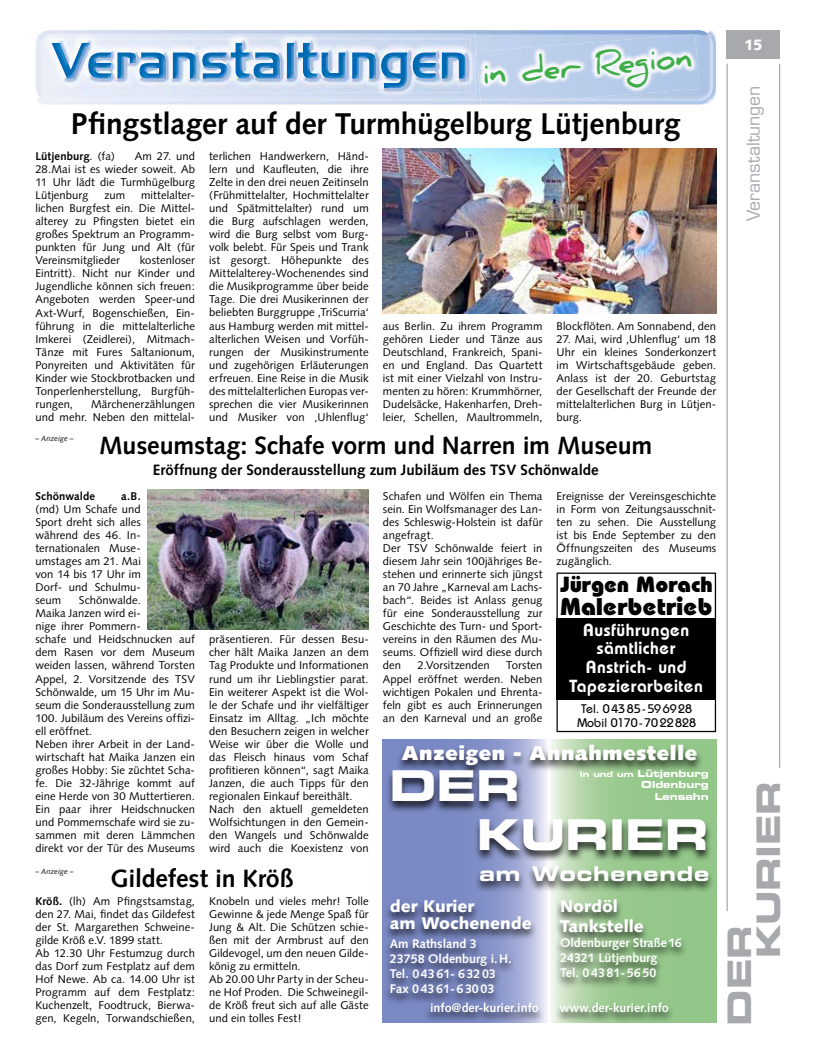
<style>
.page{position:relative;width:819px;height:1053px;background:#fff}
.page>*{position:absolute;margin:0;border:0;box-sizing:border-box;transform-origin:0 0}
.t1{font:42.5px/48.6px "Eurostile LT Std Bold Ex 2";letter-spacing:-.01em;color:#fff}
.t2{font:32.5px/28.9px "Eurostile LT Std Bold Ex 2";letter-spacing:-.01em;color:#a7a9ac}
.t3{font:700 31.25px "Daniel";color:#41ad49}
.t4{font:700 30px "Syntax LT Std";letter-spacing:-.005em;color:#000}
.t5{font:700 25px "Syntax LT Std";letter-spacing:-.005em;color:#000}
.t6{font:800 24.12px "Bauhaus Std";letter-spacing:.005em;color:#000}
.t7{font:800 21.88px "Bauhaus Std";color:#000}
.t8{font:20.25px "Eurostile LT Std Bold Ex 2";letter-spacing:.04em;color:#fff}
.t9{font:900 20px "Syntax LT Std";letter-spacing:.04em;color:#fff}
.t10{font:600 17.5px/18.8px "Bauhaus Std";letter-spacing:.03em;color:#fff;text-align:center}
.t11{font:17.5px "Eurostile LT Std";letter-spacing:-.005em;color:#a7a9ac}
.t12{font:900 16.88px/19.4px "Syntax LT Std";color:#fff}
.t13{font:700 15px "Syntax LT Std";letter-spacing:-.005em;color:#000}
.t14{font:900 15px "Syntax LT Std";color:#fff}
.t15{font:700 12.5px/15px "Syntax LT Std";color:#fff}
.t16{font:500 12.5px/13.8px "Bauhaus Std";color:#000;text-align:center}
.t17{font:11.25px/13px "Syntax";letter-spacing:.005em;color:#000;text-align:justify}
.t18{font:700 11.25px "Syntax";letter-spacing:.01em;color:#000}
.t19{font:9.75px/11.6px "Eurostile LT Std Bold Ex 2";color:#fff;text-align:right}
.t20{font:italic 7.5px "Syntax LT Std";letter-spacing:.015em;color:#000}
.s1{font-weight:400}
.s2{font-weight:700}
.s3{font-size:8.12px}
</style>
<div class="page">
<hr style="left:726px;top:64px;width:1px;height:847px;background:#939598">
<hr style="left:779px;top:64px;width:1px;height:703px;background:#939598">
<div style="left:726px;top:30px;width:54px;height:29px;background:#a7a9ac"></div>
<svg style="left:383px;top:739px;width:333px;height:283px;background:#99b7af"></svg>
<div style="left:554px;top:898px;width:133px;height:90px;background:#000;opacity:.75"></div>
<div style="left:396px;top:743px;width:307px;height:34px;background:#000;opacity:.75"></div>
<div style="left:384px;top:898px;width:153px;height:106px;background:#000;opacity:.75"></div>
<div style="left:424px;top:1001px;width:250px;height:21px;background:#000;opacity:.75"></div>
<div style="left:386px;top:769px;width:326px;height:93px;background:#000;opacity:.75"></div>
<div style="left:474px;top:864px;width:240px;height:29px;background:#000;opacity:.75"></div>
<div style="left:556px;top:572px;width:160px;height:160px;border:1px solid #000"></div>
<div style="left:556px;top:618px;width:160px;height:82px;background:#000"></div>
<img style="left:38px;top:30px;width:678px;height:75px">
<img style="left:711px;top:39px;width:1px;height:54px">
<img style="left:35px;top:42px;width:1px;height:46px">
<img style="left:38px;top:30px;width:672px;height:71px">
<img style="left:42px;top:33px;width:433px;height:65px">
<img style="left:58px;top:39px;width:412px;height:54px">
<img style="left:58px;top:39px;width:408px;height:53px">
<img style="left:58px;top:43px;width:408px;height:45px">
<img style="left:480px;top:102px;width:63px;height:3px">
<img style="left:480px;top:101px;width:63px;height:1px">
<img style="left:476px;top:34px;width:223px;height:67px">
<img style="left:383px;top:149px;width:333px;height:165px">
<img style="left:148px;top:489px;width:221px;height:140px">
<p class="t3" style="left:480px;top:56px;width:212px;rotate:-5deg">in der Region</p>
<p class="t4" style="left:71px;top:107px;width:610px">Pfingstlager auf der Turmhügelburg Lütjenburg</p>
<p class="t18" style="left:35px;top:149px;width:81px">Lütjenburg<span class="s1">. (fa)</span></p>
<p class="t17" style="left:35px;top:149px;width:161px;text-indent:99px">Am 27. und 28.Mai ist es wieder soweit. Ab 11 Uhr lädt die Turmhügelburg Lütjenburg</p>
<p class="t17" style="left:35px;top:188px;width:161px;text-indent:106px">mittelalter&shy;lichen Burgfest ein. Die Mittel&shy;alterey zu Pfingsten bietet ein großes Spektrum an Programm&shy;punkten für Jung und Alt (für Vereinsmitglieder</p>
<p class="t17" style="left:104px;top:188px;width:22px">zum</p>
<p class="t17" style="left:35px;top:254px;width:161px;text-indent:104px">kostenloser Eintritt). Nicht nur Kinder und Jugendliche können sich freuen:<br>Angeboten werden Speer-und Axt-Wurf, Bogenschießen, Ein&shy;führung in die mittelalterliche Imkerei (Zeidlerei), Mitmach-Tänze mit Fures Saltanionum, Ponyreiten und Aktivitäten für Kinder wie Stockbrotbacken und Tonperlenherstellung, Burgfüh&shy;rungen,</p>
<p class="t17" style="left:35px;top:397px;width:161px;text-align:right">Märchenerzählungen<br>und mehr. Neben den mittelal-</p>
<p class="t17" style="left:209px;top:149px;width:161px">terlichen Handwerkern, Händ&shy;lern und Kaufleuten, die ihre Zelte in den drei neuen Zeitinseln (Frühmittelalter, Hochmittelalter und Spätmittelalter) rund um die Burg aufschlagen werden, wird die Burg selbst vom Burg&shy;volk belebt. Für Speis und Trank ist gesorgt. Höhepunkte des Mittelalterey-Wochenendes sind die Musikprogramme über beide Tage. Die drei Musikerinnen der beliebten Burggruppe ‚TriScurria‘ aus Hamburg werden mit mittel&shy;alterlichen Weisen und Vorfüh&shy;rungen der Musikinstrumente und zugehörigen Erläuterungen erfreuen. Eine Reise in die Musik des mittelalterlichen Europas ver&shy;sprechen die vier Musikerinnen und Musiker von ‚Uhlenflug‘</p>
<p class="t17" style="left:383px;top:319px;width:161px">aus Berlin. Zu ihrem Programm gehören Lieder und Tänze aus Deutschland, Frankreich, Spani&shy;en und England. Das Quartett ist mit einer Vielzahl von Instru&shy;menten zu hören: Krummhörner, Dudelsäcke, Hakenharfen, Dreh&shy;leier, Schellen, Maultrommeln,</p>
<p class="t17" style="left:556px;top:319px;width:161px">Blockflöten. Am Sonnabend, den</p>
<p class="t17" style="left:556px;top:332px;width:161px">27. Mai, wird ‚Uhlenflug‘ um 18<br>Uhr ein kleines Sonderkonzert im Wirtschaftsgebäude geben.<br>Anlass ist der 20. Geburtstag der Gesellschaft der Freunde der mittelalterlichen Burg in Lütjen&shy;burg.</p>
<p class="t20" style="left:35px;top:434px;width:40px">– Anzeige –</p>
<p class="t5" style="left:99px;top:431px;width:554px">Museumstag: Schafe vorm und Narren im Museum</p>
<p class="t13" style="left:153px;top:461px;width:447px">Eröffnung der Sonderausstellung zum Jubiläum des TSV Schönwalde</p>
<p class="t17" style="left:383px;top:489px;width:161px;text-align:left">Schafen und Wölfen ein Thema sein. Ein Wolfsmanager des Lan&shy;des Schleswig-Holstein ist dafür angefragt.<br>Der TSV Schönwalde feiert in diesem Jahr sein 100jähriges Be&shy;stehen und erinnerte sich jüngst an 70 Jahre „Karneval am Lachs&shy;bach“. Beides ist Anlass genug für eine Sonderausstellung zur<br>Geschichte des Turn- und Sport&shy;vereins in den Räumen des Mu&shy;seums. Offiziell wird diese durch den</p>
<p class="t18" style="left:35px;top:489px;width:61px">Schönwalde</p>
<p class="t17" style="left:556px;top:489px;width:161px">Ereignisse der Vereinsgeschichte in Form von Zeitungsausschnit&shy;ten zu sehen. Die Ausstellung ist bis Ende September zu den Öffnungszeiten des Museums zugänglich.</p>
<p class="t17" style="left:35px;top:489px;width:107px;text-indent:86px"><span class="s2">a.B. </span>(md) Um Schafe und Sport dreht sich alles während des 46. In&shy;ternationalen Muse&shy;umstages am 21. Mai von 14 bis 17 Uhr im Dorf- und Schulmu&shy;seum</p>
<p class="t7" style="left:560px;top:571px;width:154px">Jürgen Morach</p>
<p class="t6" style="left:560px;top:592px;width:154px">Malerbetrieb</p>
<p class="t17" style="left:35px;top:593px;width:161px;text-align:left;text-indent:43px">Schönwalde.<br>Maika Janzen wird ei-<br>nige ihrer Pommern-<br>schafe und Heidschnucken auf dem Rasen vor dem Museum weiden lassen, während Torsten<br>Appel, 2. Vorsitzende des TSV<br>Schönwalde, um 15 Uhr im Mu&shy;seum die Sonderausstellung zum<br>100. Jubiläum des Vereins offizi&shy;ell eröffnet.<br>Neben ihrer Arbeit in der Land&shy;wirtschaft hat Maika Janzen ein großes Hobby: Sie züchtet Scha&shy;fe. Die 32-Jährige kommt auf eine Herde von 30 Muttertieren.<br>Ein paar ihrer Heidschnucken und Pommernschafe wird sie zu&shy;sammen mit deren Lämmchen direkt vor der Tür des Museums</p>
<p class="t10" style="left:569px;top:619px;width:135px">Ausführungen sämtlicher<br>Anstrich- und<br>Tapezierarbeiten</p>
<p class="t17" style="left:209px;top:633px;width:161px;text-align:left">präsentieren. Für dessen Besu&shy;cher hält Maika Janzen an dem<br>Tag Produkte und Informationen rund um ihr Lieblingstier parat.<br>Ein weiterer Aspekt ist die Wol&shy;le der Schafe und ihr vielfältiger<br>Einsatz im Alltag. „Ich möchte den Besuchern zeigen in welcher<br>Weise wir über die Wolle und das Fleisch hinaus vom Schaf profitieren können“, sagt Maika<br>Janzen, die auch Tipps für den regionalen Einkauf bereithält.<br>Nach den aktuell gemeldeten<br>Wolfsichtungen in den Gemein&shy;den Wangels und Schönwalde wird auch die Koexistenz von</p>
<p class="t17" style="left:417px;top:659px;width:74px">2.Vorsitzenden</p>
<p class="t17" style="left:383px;top:659px;width:161px;text-indent:123px">Torsten Appel eröffnet werden. Neben wichtigen Pokalen und Ehrenta&shy;feln gibt es auch Erinnerungen an den Karneval und an große</p>
<p class="t16" style="left:577px;top:701px;width:120px">Tel. 0 43 85 - 59 69 28<br>Mobil 01 70 - 70 22 828</p>
<p class="t9" style="left:402px;top:741px;width:297px">Anzeigen - Annahmestelle</p>
<p class="t19" style="left:580px;top:767px;width:130px"><span class="s3">in und um</span> Lütjenburg<br>Oldenburg<br>Lensahn</p>
<p class="t1" style="left:477px;top:760px;width:233px;text-indent:-88px">Der<br>Kurier</p>
<p class="t8" style="left:479px;top:859px;width:231px">am Wochenende</p>
<p class="t5" style="left:110px;top:863px;width:184px">Gildefest in Kröß</p>
<p class="t20" style="left:35px;top:866px;width:40px">– Anzeige –</p>
<p class="t17" style="left:35px;top:894px;width:161px;text-align:left"><span class="s2">Kröß.</span> (lh) Am Pfingstsamstag, den 27. Mai, findet das Gildefest der St. Margarethen Schweine&shy;gilde Kröß e.V. 1899 statt.<br>Ab 12.30 Uhr Festumzug durch das Dorf zum Festplatz auf dem<br>Hof Newe. Ab ca. 14.00 Uhr ist<br>Programm auf dem Festplatz:<br>Kuchenzelt, Foodtruck, Bierwa&shy;gen, Kegeln, Torwandschießen,</p>
<p class="t17" style="left:209px;top:894px;width:161px;text-align:left">Knobeln und vieles mehr! Tolle<br>Gewinne &amp; jede Menge Spaß für<br>Jung &amp; Alt. Die Schützen schie&shy;ßen mit der Armbrust auf den<br>Gildevogel, um den neuen Gilde&shy;könig zu ermitteln.<br>Ab 20.00 Uhr Party in der Scheu&shy;ne Hof Proden. Die Schweinegil&shy;de Kröß freut sich auf alle Gäste und ein tolles Fest!</p>
<p class="t12" style="left:390px;top:898px;width:143px;line-height:16.9px">der Kurier<br>am Wochenende</p>
<p class="t15" style="left:390px;top:935px;width:123px">Am Rathsland 3<br>23758 Oldenburg i. H.<br>Tel. 0 43 61- 6 32 03<br>Fax 0 43 61- 6 30 03</p>
<p class="t15" style="left:430px;top:1000px;width:110px">info@der-kurier.info</p>
<p class="t15" style="left:559px;top:1000px;width:111px">www.der-kurier.info</p>
<p class="t12" style="left:560px;top:896px;width:85px">Nordöl<br>Tankstelle</p>
<p class="t15" style="left:560px;top:934px;width:123px">Oldenburger Straße 16<br>24321 Lütjenburg<br>Tel. 0 43 81- 56 50</p>
<p class="t14" style="left:744px;top:36px;width:20px">15</p>
<p class="t11" style="left:743px;top:221px;width:137px;rotate:-90deg">Veranstaltungen</p>
<p class="t2" style="left:724px;top:958px;width:179px;text-indent:-67px;rotate:-90deg">DER<br>KURIER</p>
</div>
